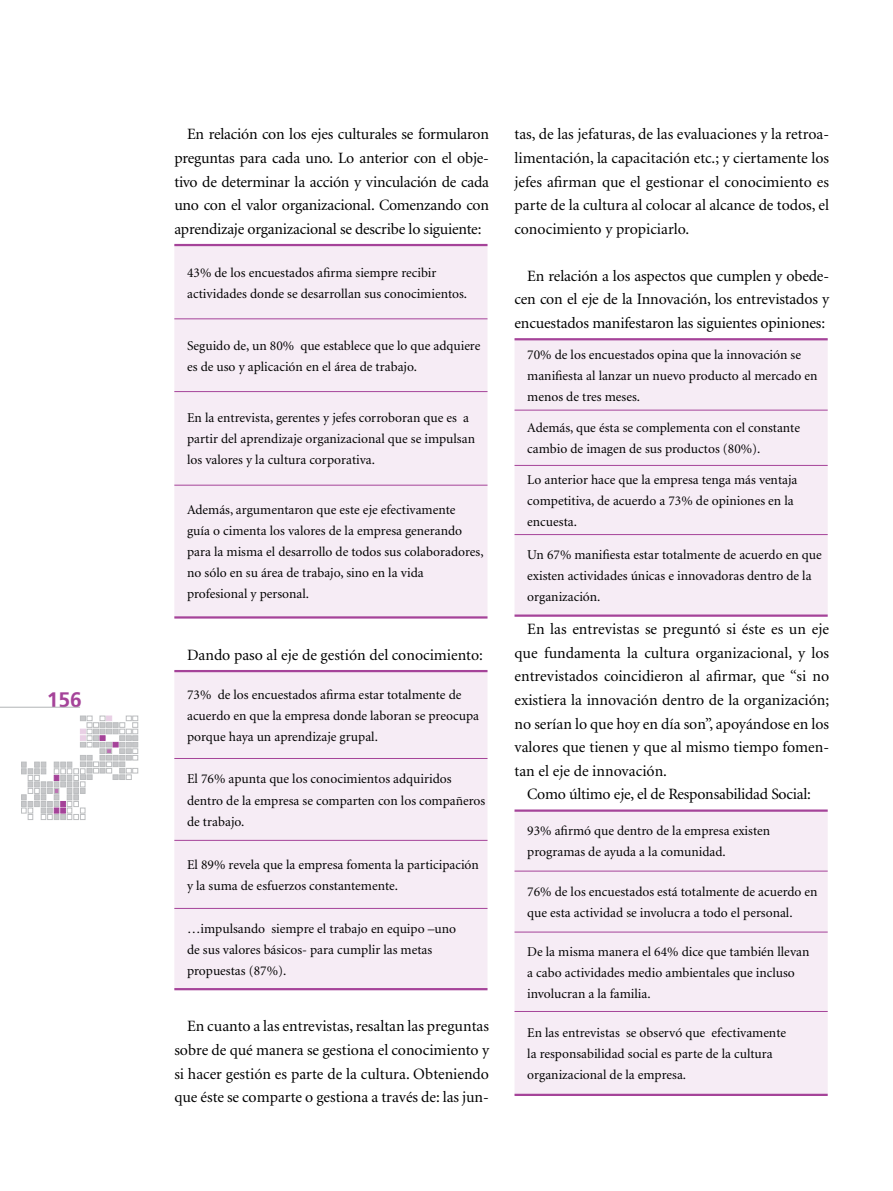
<style>
.page{position:relative;width:893px;height:1191px;background:#fff}
.page>*{position:absolute;margin:0;border:0;box-sizing:border-box;transform-origin:0 0}
.t1{font:700 21px "Frutiger";color:#a54399}
.t2{font:15.75px/23.5px "Minion";letter-spacing:-.005em;color:#000;text-align:justify}
.t3{font:13.5px/21px "Minion";color:#000}
</style>
<div class="page">
<hr style="left:0;top:707px;width:80px;height:1px;background:#b1b4b6">
<svg style="left:21px;top:716px;width:117px;height:103px"></svg>
<div style="left:514px;top:340px;width:314px;height:274px;background:#f6ecf5"></div>
<hr style="left:514px;top:338px;width:314px;height:2px;background:#a54399">
<hr style="left:514px;top:410px;width:314px;height:1px;background:#a54399">
<hr style="left:514px;top:465px;width:314px;height:1px;background:#a54399">
<hr style="left:514px;top:534px;width:314px;height:1px;background:#a54399">
<hr style="left:514px;top:614px;width:314px;height:3px;background:#a54399">
<div style="left:514px;top:811px;width:314px;height:282px;background:#f6ecf5"></div>
<hr style="left:514px;top:809px;width:314px;height:2px;background:#a54399">
<hr style="left:514px;top:871px;width:314px;height:1px;background:#a54399">
<hr style="left:514px;top:931px;width:314px;height:1px;background:#a54399">
<hr style="left:514px;top:1011px;width:314px;height:1px;background:#a54399">
<hr style="left:514px;top:1093px;width:314px;height:3px;background:#a54399">
<div style="left:174px;top:246px;width:313px;height:370px;background:#f6ecf5"></div>
<hr style="left:174px;top:244px;width:313px;height:2px;background:#a54399">
<hr style="left:174px;top:318px;width:313px;height:1px;background:#a54399">
<hr style="left:174px;top:391px;width:313px;height:1px;background:#a54399">
<hr style="left:174px;top:485px;width:313px;height:1px;background:#a54399">
<hr style="left:174px;top:616px;width:313px;height:2px;background:#a54399">
<div style="left:174px;top:672px;width:313px;height:316px;background:#f6ecf5"></div>
<hr style="left:174px;top:670px;width:313px;height:2px;background:#a54399">
<hr style="left:174px;top:758px;width:313px;height:1px;background:#a54399">
<hr style="left:174px;top:840px;width:313px;height:1px;background:#a54399">
<hr style="left:174px;top:908px;width:313px;height:1px;background:#a54399">
<hr style="left:174px;top:988px;width:313px;height:2px;background:#a54399">
<h1 class="t1" style="left:47px;top:687px;width:37px">156</h1>
<p class="t2" style="left:174px;top:123px;width:316px;text-indent:13px">En relación con los ejes culturales se formularon preguntas para cada uno. Lo anterior con el obje&shy;tivo de determinar la acción y vinculación de cada uno con el valor organizacional. Comenzando con aprendizaje organizacional se describe lo siguiente:</p>
<p class="t3" style="left:187px;top:262px;width:281px">43% de los encuestados afirma siempre recibir actividades donde se desarrollan sus conocimientos.</p>
<p class="t3" style="left:187px;top:335px;width:295px">Seguido de, un 80% que establece que lo que adquiere es de uso y aplicación en el área de trabajo.</p>
<p class="t3" style="left:187px;top:408px;width:289px">En la entrevista, gerentes y jefes corroboran que es a partir del aprendizaje organizacional que se impulsan los valores y la cultura corporativa.</p>
<p class="t3" style="left:187px;top:500px;width:298px">Además, argumentaron que este eje efectivamente<br>guía o cimenta los valores de la empresa generando para la misma el desarrollo de todos sus colaboradores, no sólo en su área de trabajo, sino en la vida profesional y personal.</p>
<p class="t2" style="left:187px;top:643px;width:297px">Dando paso al eje de gestión del conocimiento:</p>
<p class="t3" style="left:187px;top:684px;width:293px">73% de los encuestados afirma estar totalmente de acuerdo en que la empresa donde laboran se preocupa porque haya un aprendizaje grupal.</p>
<p class="t3" style="left:187px;top:769px;width:300px">El 76% apunta que los conocimientos adquiridos dentro de la empresa se comparten con los compañeros de trabajo.</p>
<p class="t3" style="left:187px;top:854px;width:293px">El 89% revela que la empresa fomenta la participación y la suma de esfuerzos constantemente.</p>
<p class="t3" style="left:187px;top:918px;width:271px">…impulsando siempre el trabajo en equipo –uno de sus valores básicos- para cumplir las metas propuestas (87%).</p>
<p class="t2" style="left:174px;top:1015px;width:316px;text-indent:13px">En cuanto a las entrevistas, resaltan las preguntas sobre de qué manera se gestiona el conocimiento y si hacer gestión es parte de la cultura. Obteniendo que éste se comparte o gestiona a través de: las jun-</p>
<p class="t2" style="left:514px;top:123px;width:316px">tas, de las jefaturas, de las evaluaciones y la retroa&shy;limentación, la capacitación etc.; y ciertamente los jefes afirman que el gestionar el conocimiento es parte de la cultura al colocar al alcance de todos, el conocimiento y propiciarlo.</p>
<p class="t2" style="left:514px;top:264px;width:316px;text-indent:13px">En relación a los aspectos que cumplen y obede&shy;cen con el eje de la Innovación, los entrevistados y encuestados manifestaron las siguientes opiniones:</p>
<p class="t3" style="left:527px;top:344px;width:292px">70% de los encuestados opina que la innovación se manifiesta al lanzar un nuevo producto al mercado en menos de tres meses.</p>
<p class="t3" style="left:527px;top:418px;width:274px">Además, que ésta se complementa con el constante cambio de imagen de sus productos (80%).</p>
<p class="t3" style="left:527px;top:470px;width:272px">Lo anterior hace que la empresa tenga más ventaja competitiva, de acuerdo a 73% de opiniones en la encuesta.</p>
<p class="t3" style="left:527px;top:545px;width:296px">Un 67% manifiesta estar totalmente de acuerdo en que existen actividades únicas e innovadoras dentro de la organización.</p>
<p class="t2" style="left:514px;top:618px;width:316px;text-indent:13px">En las entrevistas se preguntó si éste es un eje que fundamenta la cultura organizacional, y los entrevistados coincidieron al afirmar, que “si no existiera la innovación dentro de la organización; no serían lo que hoy en día son”, apoyándose en los valores que tienen y que al mismo tiempo fomen&shy;tan el eje de innovación.</p>
<p class="t2" style="left:527px;top:783px;width:285px">Como último eje, el de Responsabilidad Social:</p>
<p class="t3" style="left:527px;top:821px;width:244px">93% afirmó que dentro de la empresa existen programas de ayuda a la comunidad.</p>
<p class="t3" style="left:527px;top:882px;width:292px">76% de los encuestados está totalmente de acuerdo en que esta actividad se involucra a todo el personal.</p>
<p class="t3" style="left:527px;top:941px;width:284px">De la misma manera el 64% dice que también llevan a cabo actividades medio ambientales que incluso involucran a la familia.</p>
<p class="t3" style="left:527px;top:1023px;width:260px">En las entrevistas se observó que efectivamente la responsabilidad social es parte de la cultura organizacional de la empresa.</p>
</div>
